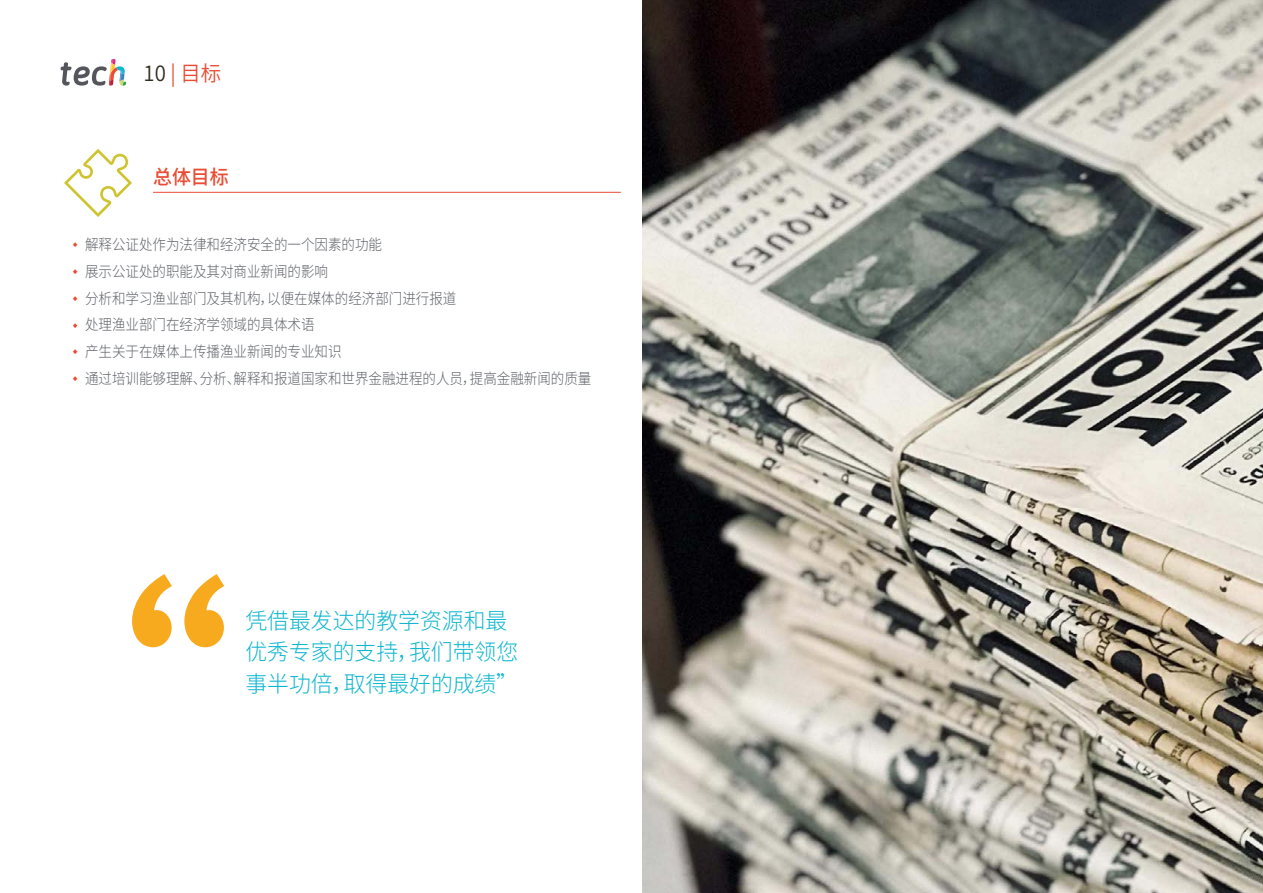
<style>
.page{position:relative;width:1263px;height:893px;background:#fff}
.page>*{position:absolute;margin:0;border:0;box-sizing:border-box;transform-origin:0 0}
.t1{font:300 22.5px/31.5px "Source Han Sans CN";color:#0fb6cf}
.t2{font:21px "Source Han Sans CN";color:#e94d35}
.t3{font:500 19.5px "Source Han Sans CN";color:#e94d35}
.t4{font:300 15px/26.7px "Source Han Sans CN";color:#61646a;scale:.9 1}
.s1{color:#312e20}
</style>
<div class="page">
<hr style="left:153px;top:192px;width:468px;height:1px;background:#e94d35">
<svg style="left:64px;top:149px;width:68px;height:68px"></svg>
<svg style="left:61px;top:59px;width:65px;height:27px"></svg>
<img style="left:642px;top:0;width:621px;height:893px">
<svg style="left:132px;top:574px;width:92px;height:73px"></svg>
<h2 class="t2" style="left:144px;top:61px;width:79px"><span class="s1">10</span> | 目标</h2>
<h3 class="t3" style="left:153px;top:166px;width:77px">总体目标</h3>
<p class="t4" style="left:85px;top:232px;width:564px">解释公证处作为法律和经济安全的一个因素的功能<br>展示公证处的职能及其对商业新闻的影响<br>分析和学习渔业部门及其机构，以便在媒体的经济部门进行报道<br>处理渔业部门在经济学领域的具体术语<br>产生关于在媒体上传播渔业新闻的专业知识<br>通过培训能够理解、分析、解释和报道国家和世界金融进程的人员，提高金融新闻的质量</p>
<h1 class="t1" style="left:245px;top:605px;width:274px">凭借最发达的教学资源和最优秀专家的支持，我们带领您事半功倍，取得最好的成绩”</h1>
</div>
